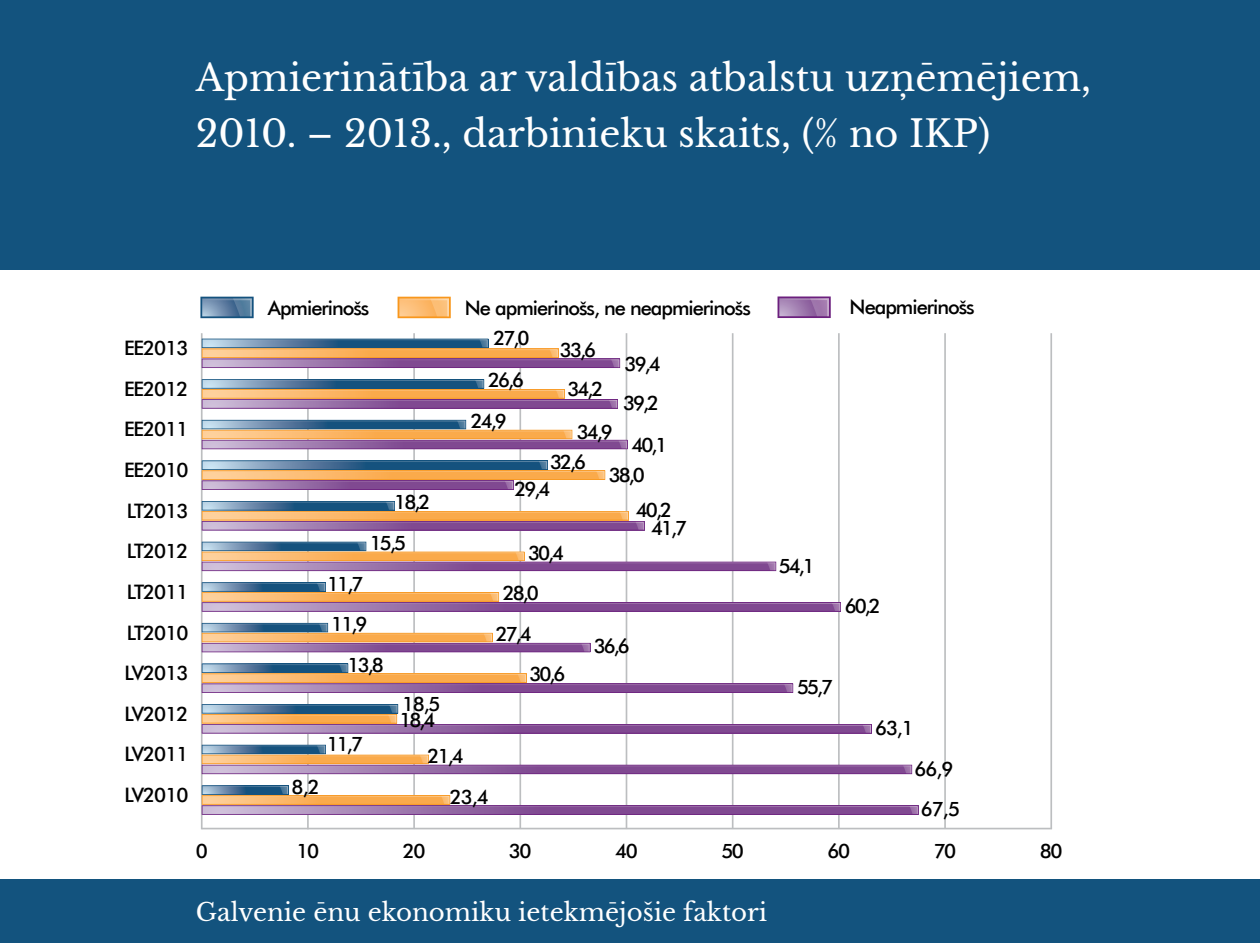
<style>
.page{position:relative;width:1260px;height:943px;background:#fff}
.page>*{position:absolute;margin:0;border:0;box-sizing:border-box;transform-origin:0 0}
.t1{font:36.75px/56px "Libre Baskerville";color:#fff}
.t2{font:24.5px "Libre Baskerville";color:#fff}
.t3{font:500 19.95px/40.6px "Futura TL";letter-spacing:-.05em;color:#000}
</style>
<div class="page">
<div style="left:0;top:0;width:1260px;height:270px;background:#13537e"></div>
<div style="left:0;top:880px;width:1260px;height:63px;background:#13537e"></div>
<hr style="left:201px;top:827px;width:851px;height:2px;background:#bcbec0">
<hr style="left:201px;top:333px;width:2px;height:496px;background:#bcbec0">
<hr style="left:307px;top:349px;width:2px;height:480px;background:#bcbec0">
<hr style="left:413px;top:333px;width:2px;height:496px;background:#bcbec0">
<hr style="left:519px;top:333px;width:2px;height:496px;background:#bcbec0">
<hr style="left:626px;top:333px;width:1px;height:496px;background:#bcbec0">
<hr style="left:732px;top:333px;width:2px;height:496px;background:#bcbec0">
<hr style="left:838px;top:333px;width:2px;height:496px;background:#bcbec0">
<hr style="left:944px;top:333px;width:2px;height:495px;background:#bcbec0">
<hr style="left:1050px;top:333px;width:2px;height:495px;background:#bcbec0">
<svg style="left:202px;top:338px;width:418px;height:30px"></svg>
<svg style="left:202px;top:379px;width:416px;height:29px"></svg>
<svg style="left:202px;top:420px;width:426px;height:29px"></svg>
<svg style="left:202px;top:460px;width:403px;height:30px;background:#a99290"></svg>
<svg style="left:202px;top:501px;width:443px;height:29px"></svg>
<svg style="left:202px;top:541px;width:574px;height:30px"></svg>
<svg style="left:202px;top:582px;width:639px;height:29px"></svg>
<svg style="left:202px;top:623px;width:388px;height:29px"></svg>
<svg style="left:202px;top:663px;width:591px;height:30px"></svg>
<svg style="left:202px;top:704px;width:670px;height:29px"></svg>
<svg style="left:202px;top:744px;width:710px;height:30px"></svg>
<svg style="left:202px;top:785px;width:717px;height:29px"></svg>
<svg style="left:778px;top:296px;width:53px;height:22px"></svg>
<svg style="left:398px;top:297px;width:53px;height:21px"></svg>
<svg style="left:200px;top:297px;width:54px;height:21px"></svg>
<h1 class="t1" style="left:196px;top:50px;width:897px">Apmierinātība ar valdības atbalstu uzņēmējiem,<br>2010. – 2013., darbinieku skaits, (% no IKP)</h1>
<p class="t3" style="left:124px;top:327px;width:66px">EE2013</p>
<p class="t3" style="left:124px;top:368px;width:66px">EE2012</p>
<p class="t3" style="left:124px;top:408px;width:66px">EE2011</p>
<p class="t3" style="left:124px;top:449px;width:66px">EE2010</p>
<p class="t3" style="left:127px;top:489px;width:63px">LT2013</p>
<p class="t3" style="left:127px;top:530px;width:63px">LT2012</p>
<p class="t3" style="left:127px;top:571px;width:63px">LT2011</p>
<p class="t3" style="left:127px;top:611px;width:63px">LT2010</p>
<p class="t3" style="left:125px;top:652px;width:65px">LV2013</p>
<p class="t3" style="left:125px;top:692px;width:65px">LV2012</p>
<p class="t3" style="left:125px;top:733px;width:65px">LV2011</p>
<p class="t3" style="left:125px;top:774px;width:65px">LV2010</p>
<p class="t3" style="left:268px;top:287px;width:103px">Apmierinošs</p>
<p class="t3" style="left:465px;top:286px;width:287px">Ne apmierinošs, ne neapmierinošs</p>
<p class="t3" style="left:850px;top:286px;width:127px">Neapmierinošs</p>
<p class="t3" style="left:292px;top:765px;width:30px">8,2</p>
<p class="t3" style="left:327px;top:562px;width:38px">11,7</p>
<p class="t3" style="left:493px;top:317px;width:38px">27,0</p>
<p class="t3" style="left:488px;top:359px;width:38px">26,6</p>
<p class="t3" style="left:471px;top:399px;width:38px">24,9</p>
<p class="t3" style="left:560px;top:329px;width:38px">33,6</p>
<p class="t3" style="left:625px;top:343px;width:38px">39,4</p>
<p class="t3" style="left:567px;top:368px;width:38px">34,2</p>
<p class="t3" style="left:623px;top:382px;width:38px">39,2</p>
<p class="t3" style="left:577px;top:411px;width:38px">34,9</p>
<p class="t3" style="left:609px;top:429px;width:60px;line-height:29.4px;text-indent:23px">40,1<br>38,0</p>
<p class="t3" style="left:550px;top:440px;width:38px">32,6</p>
<p class="t3" style="left:514px;top:468px;width:38px">29,4</p>
<p class="t3" style="left:394px;top:481px;width:38px">18,2</p>
<p class="t3" style="left:651px;top:501px;width:38px;line-height:17.3px;text-indent:-15px">40,2<br>41,7</p>
<p class="t3" style="left:370px;top:521px;width:38px">15,5</p>
<p class="t3" style="left:503px;top:531px;width:63px;line-height:40.1px;text-indent:25px">30,4<br>28,0</p>
<p class="t3" style="left:331px;top:603px;width:38px">11,9</p>
<p class="t3" style="left:348px;top:644px;width:38px">13,8</p>
<p class="t3" style="left:327px;top:723px;width:38px">11,7</p>
<p class="t3" style="left:402px;top:682px;width:40px">18,5</p>
<p class="t3" style="left:399px;top:699px;width:38px">18,4</p>
<p class="t3" style="left:428px;top:735px;width:38px">21,4</p>
<p class="t3" style="left:496px;top:613px;width:38px">27,4</p>
<p class="t3" style="left:529px;top:653px;width:38px">30,6</p>
<p class="t3" style="left:450px;top:775px;width:41px">23,4</p>
<p class="t3" style="left:594px;top:625px;width:38px">36,6</p>
<p class="t3" style="left:779px;top:545px;width:38px">54,1</p>
<p class="t3" style="left:845px;top:584px;width:38px">60,2</p>
<p class="t3" style="left:797px;top:665px;width:38px">55,7</p>
<p class="t3" style="left:875px;top:707px;width:40px">63,1</p>
<p class="t3" style="left:915px;top:747px;width:47px;text-align:center">66,9<br>67,5</p>
<p class="t3" style="left:196px;top:830px;width:14px">0</p>
<p class="t3" style="left:297px;top:830px;width:24px">10</p>
<p class="t3" style="left:403px;top:830px;width:24px">20</p>
<p class="t3" style="left:509px;top:830px;width:24px">30</p>
<p class="t3" style="left:615px;top:830px;width:24px">40</p>
<p class="t3" style="left:721px;top:830px;width:24px">50</p>
<p class="t3" style="left:828px;top:830px;width:24px">60</p>
<p class="t3" style="left:934px;top:830px;width:24px">70</p>
<p class="t3" style="left:1040px;top:830px;width:24px">80</p>
<p class="t2" style="left:196px;top:896px;width:573px">Galvenie ēnu ekonomiku ietekmējošie faktori</p>
</div>
